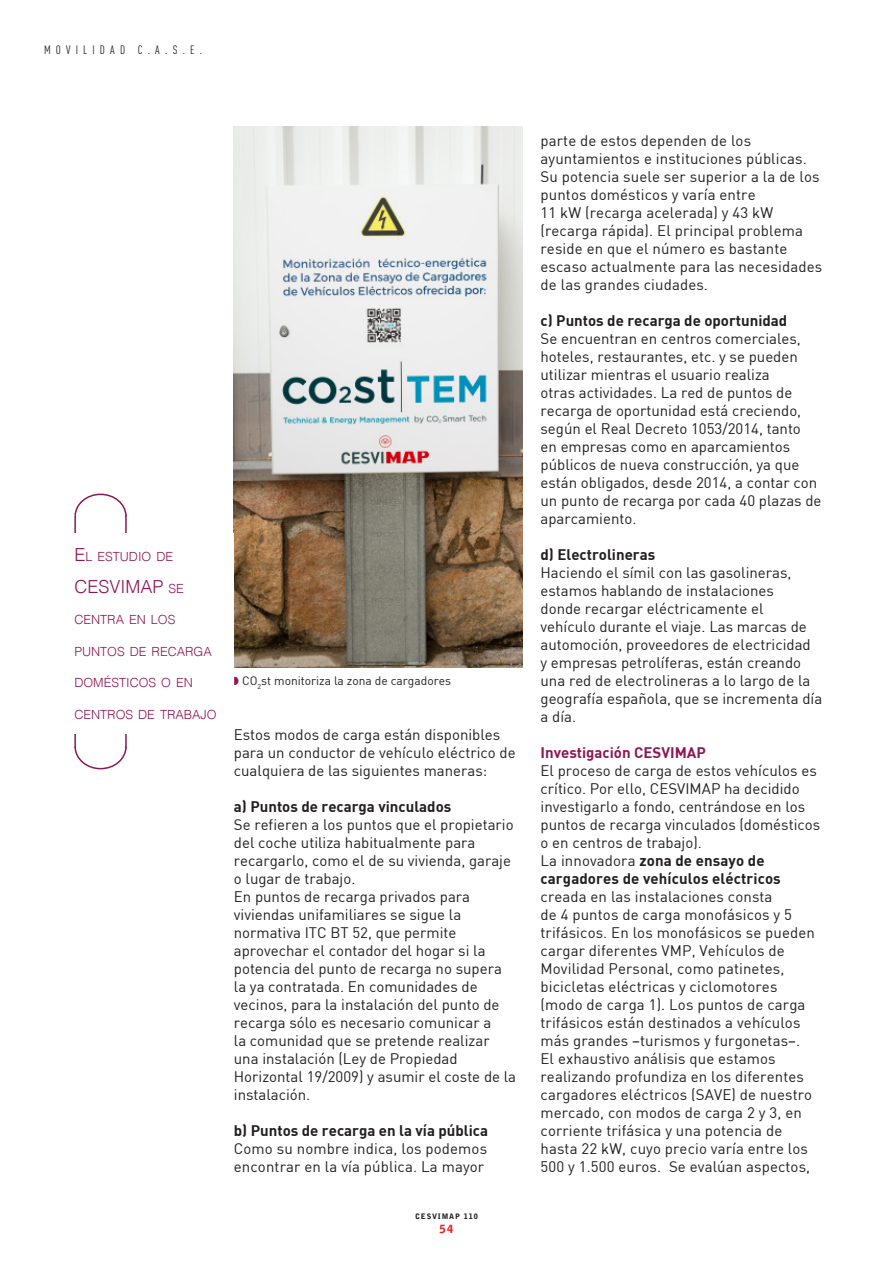
<style>
.page{position:relative;width:893px;height:1263px;background:#fff}
.page>*{position:absolute;margin:0;border:0;box-sizing:border-box;transform-origin:0 0}
.t1{font:300 18px "Helvetica";color:#8c1755}
.t2{font:15px/18px "DIN";color:#231f20}
.t3{font:700 15px "DIN";color:#231f20}
.t4{font:700 15px "DIN";color:#8c1755}
.t5{font:300 12.6px "Helvetica";color:#8c1755}
.t6{font:12px "DIN";color:#231f20}
.t7{font:12px "DIN Cond";letter-spacing:.43em;color:#231f20}
.t8{font:900 11.25px "Bell Gothic";color:#ee1d23}
.t9{font:900 7.5px "Bell Gothic";letter-spacing:.11em;color:#231f20}
.s1{font-size:18px}
.s2{font-weight:700}
</style>
<div class="page">
<img style="left:234px;top:126px;width:288px;height:542px">
<svg style="left:74px;top:493px;width:53px;height:277px"></svg>
<div style="left:64px;top:533px;width:170px;height:201px;background:#fff"></div>
<p class="t7" style="left:44px;top:42px;width:160px">MOVILIDAD C.A.S.E.</p>
<p class="t5" style="left:74px;top:546px;width:99px"><span class="s1">E</span>L ESTUDIO DE</p>
<p class="t1" style="left:74px;top:571px;width:36px">CESVIMAP</p>
<p class="t5" style="left:168px;top:578px;width:15px">SE</p>
<p class="t5" style="left:74px;top:609px;width:103px">CENTRA EN LOS</p>
<p class="t5" style="left:74px;top:641px;width:139px">PUNTOS DE RECARGA</p>
<p class="t5" style="left:74px;top:672px;width:120px">DOMÉSTICOS O EN</p>
<p class="t5" style="left:74px;top:704px;width:144px">CENTROS DE TRABAJO</p>
<p class="t6" style="left:242px;top:673px;width:210px">CO<sub>2</sub>st monitoriza la zona de cargadores</p>
<p class="t2" style="left:234px;top:725px;width:283px">Estos modos de carga están disponibles para un conductor de vehículo eléctrico de cualquiera de las siguientes maneras:</p>
<p class="t3" style="left:234px;top:796px;width:219px">a) Puntos de recarga vinculados</p>
<p class="t2" style="left:234px;top:815px;width:284px">Se refieren a los puntos que el propietario del coche utiliza habitualmente para recargarlo, como el de su vivienda, garaje o lugar de trabajo.<br>En puntos de recarga privados para viviendas unifamiliares se sigue la normativa ITC BT 52, que permite aprovechar el contador del hogar si la potencia del punto de recarga no supera la ya contratada. En comunidades de vecinos, para la instalación del punto de recarga sólo es necesario comunicar a<br>la comunidad que se pretende realizar una instalación (Ley de Propiedad Horizontal 19/2009) y asumir el coste de la instalación.</p>
<p class="t3" style="left:234px;top:1120px;width:256px">b) Puntos de recarga en la vía pública</p>
<p class="t2" style="left:234px;top:1139px;width:255px">Como su nombre indica, los podemos encontrar en la vía pública. La mayor</p>
<p class="t9" style="left:415px;top:1212px;width:64px">CESVIMAP 110</p>
<p class="t8" style="left:440px;top:1222px;width:15px">54</p>
<p class="t2" style="left:541px;top:131px;width:283px">parte de estos dependen de los ayuntamientos e instituciones públicas.<br>Su potencia suele ser superior a la de los puntos domésticos y varía entre<br>11 kW (recarga acelerada) y 43 kW (recarga rápida). El principal problema reside en que el número es bastante escaso actualmente para las necesidades de las grandes ciudades.</p>
<p class="t3" style="left:541px;top:310px;width:248px">c) Puntos de recarga de oportunidad</p>
<p class="t2" style="left:541px;top:329px;width:282px">Se encuentran en centros comerciales, hoteles, restaurantes, etc. y se pueden utilizar mientras el usuario realiza<br>otras actividades. La red de puntos de recarga de oportunidad está creciendo, según el Real Decreto 1053/2014, tanto<br>en empresas como en aparcamientos públicos de nueva construcción, ya que están obligados, desde 2014, a contar con un punto de recarga por cada 40 plazas de aparcamiento.</p>
<p class="t3" style="left:541px;top:544px;width:116px">d) Electrolineras</p>
<p class="t2" style="left:541px;top:563px;width:283px">Haciendo el símil con las gasolineras, estamos hablando de instalaciones<br>donde recargar eléctricamente el vehículo durante el viaje. Las marcas de automoción, proveedores de electricidad<br>y empresas petrolíferas, están creando una red de electrolineras a lo largo de la geografía española, que se incrementa día a día.</p>
<p class="t4" style="left:541px;top:742px;width:167px">Investigación CESVIMAP</p>
<p class="t2" style="left:541px;top:761px;width:281px">El proceso de carga de estos vehículos es crítico. Por ello, CESVIMAP ha decidido investigarlo a fondo, centrándose en los puntos de recarga vinculados (domésticos o en centros de trabajo).<br>La innovadora <span class="s2">zona de ensayo de cargadores de vehículos eléctricos</span></p>
<p class="t2" style="left:541px;top:887px;width:276px">creada en las instalaciones consta<br>de 4 puntos de carga monofásicos y 5 trifásicos. En los monofásicos se pueden cargar diferentes VMP, Vehículos de Movilidad Personal, como patinetes, bicicletas eléctricas y ciclomotores (modo de carga 1). Los puntos de carga trifásicos están destinados a vehículos más grandes –turismos y furgonetas–.<br>El exhaustivo análisis que estamos realizando profundiza en los diferentes cargadores eléctricos (SAVE) de nuestro mercado, con modos de carga 2 y 3, en corriente trifásica y una potencia de hasta 22 kW, cuyo precio varía entre los 500 y 1.500 euros. Se evalúan aspectos,</p>
</div>
